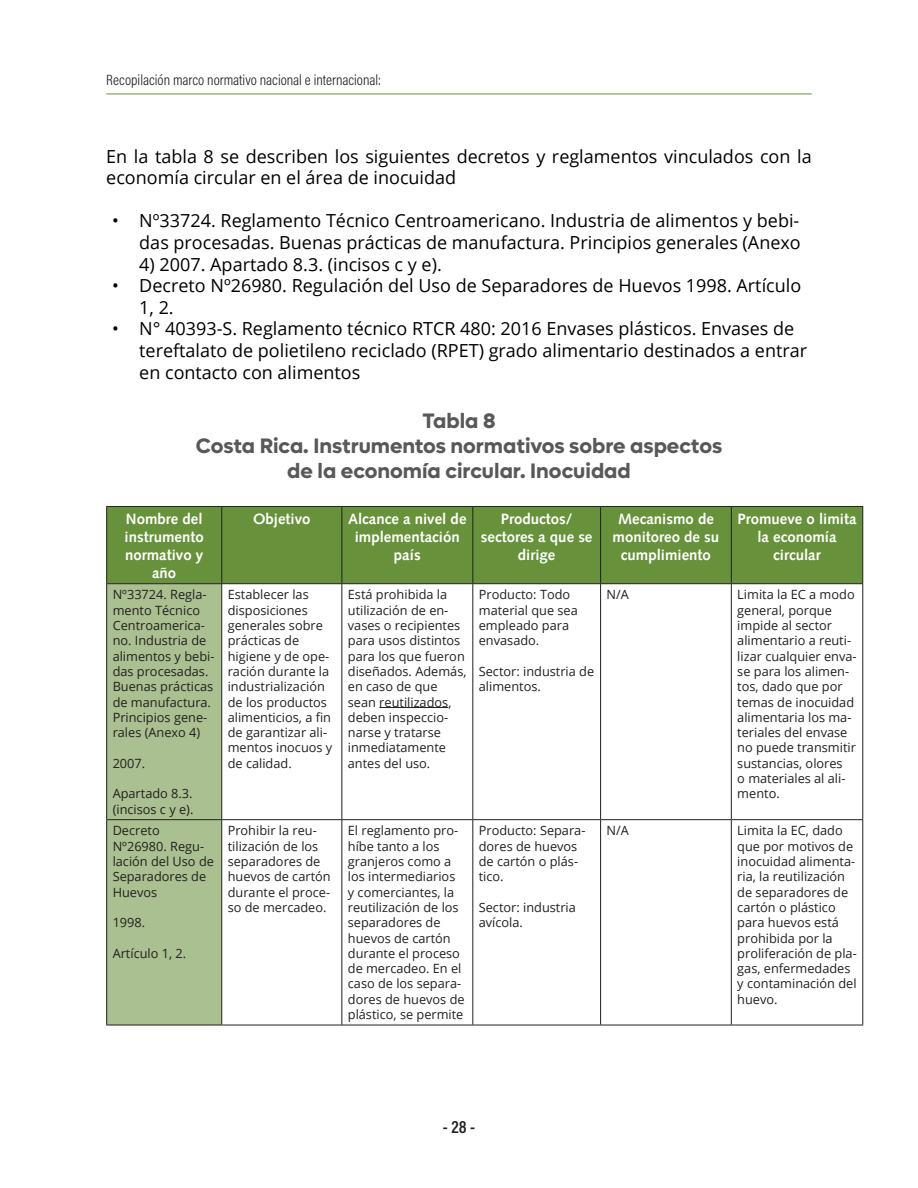
<style>
.page{position:relative;width:918px;height:1188px;background:#fff}
.page>*{position:absolute;margin:0;border:0;box-sizing:border-box;transform-origin:0 0}
.t1{font:700 21px/25.2px "Lufga";color:#57585a;text-align:center}
.t2{font:18px/21.6px "Open Sans";color:#000001}
.t3{font:600 18px "Acumin Pro Cond";color:#231f20}
.t4{font:700 15px/18px "Syntax LT";color:#fff;text-align:center}
.t5{font:300 15px "Acumin Pro Cond";color:#231f20}
.t6{font:12.75px/15.3px "Open Sans";color:#231f20}
</style>
<div class="page">
<hr style="left:106px;top:94px;width:706px;height:1px;background:#67923b">
<div style="left:107px;top:507px;width:755px;height:76px;background:#67923b"></div>
<div style="left:107px;top:584px;width:114px;height:441px;background:#aac090"></div>
<hr style="left:106px;top:506px;width:116px;height:1px;background:#231f20">
<hr style="left:106px;top:507px;width:1px;height:76px;background:#231f20">
<hr style="left:222px;top:506px;width:120px;height:1px;background:#231f20">
<hr style="left:221px;top:507px;width:1px;height:76px;background:#231f20">
<hr style="left:342px;top:506px;width:131px;height:1px;background:#231f20">
<hr style="left:341px;top:507px;width:1px;height:76px;background:#231f20">
<hr style="left:473px;top:506px;width:128px;height:1px;background:#231f20">
<hr style="left:472px;top:507px;width:1px;height:76px;background:#231f20">
<hr style="left:601px;top:506px;width:130px;height:1px;background:#231f20">
<hr style="left:600px;top:507px;width:1px;height:76px;background:#231f20">
<hr style="left:731px;top:506px;width:132px;height:1px;background:#231f20">
<hr style="left:731px;top:507px;width:1px;height:76px;background:#231f20">
<hr style="left:862px;top:507px;width:1px;height:76px;background:#231f20">
<hr style="left:106px;top:1025px;width:116px;height:1px;background:#231f20">
<hr style="left:222px;top:1025px;width:120px;height:1px;background:#231f20">
<hr style="left:342px;top:1025px;width:131px;height:1px;background:#231f20">
<hr style="left:473px;top:1025px;width:128px;height:1px;background:#231f20">
<hr style="left:601px;top:1025px;width:130px;height:1px;background:#231f20">
<hr style="left:731px;top:1025px;width:132px;height:1px;background:#231f20">
<hr style="left:106px;top:583px;width:116px;height:1px;background:#231f20">
<hr style="left:106px;top:584px;width:1px;height:235px;background:#231f20">
<hr style="left:222px;top:583px;width:120px;height:1px;background:#231f20">
<hr style="left:221px;top:584px;width:1px;height:235px;background:#231f20">
<hr style="left:342px;top:583px;width:131px;height:1px;background:#231f20">
<hr style="left:341px;top:584px;width:1px;height:235px;background:#231f20">
<hr style="left:473px;top:583px;width:128px;height:1px;background:#231f20">
<hr style="left:472px;top:584px;width:1px;height:235px;background:#231f20">
<hr style="left:601px;top:583px;width:130px;height:1px;background:#231f20">
<hr style="left:600px;top:584px;width:1px;height:235px;background:#231f20">
<hr style="left:731px;top:583px;width:132px;height:1px;background:#231f20">
<hr style="left:731px;top:584px;width:1px;height:235px;background:#231f20">
<hr style="left:862px;top:584px;width:1px;height:235px;background:#231f20">
<hr style="left:106px;top:819px;width:116px;height:1px;background:#231f20">
<hr style="left:222px;top:819px;width:120px;height:1px;background:#231f20">
<hr style="left:342px;top:819px;width:131px;height:1px;background:#231f20">
<hr style="left:473px;top:819px;width:128px;height:1px;background:#231f20">
<hr style="left:601px;top:819px;width:130px;height:1px;background:#231f20">
<hr style="left:731px;top:819px;width:132px;height:1px;background:#231f20">
<hr style="left:106px;top:820px;width:1px;height:205px;background:#231f20">
<hr style="left:221px;top:820px;width:1px;height:205px;background:#231f20">
<hr style="left:341px;top:820px;width:1px;height:205px;background:#231f20">
<hr style="left:472px;top:820px;width:1px;height:205px;background:#231f20">
<hr style="left:600px;top:820px;width:1px;height:205px;background:#231f20">
<hr style="left:731px;top:820px;width:1px;height:205px;background:#231f20">
<hr style="left:862px;top:820px;width:1px;height:205px;background:#231f20">
<hr style="left:379px;top:707px;width:69px;height:1px;background:#231f20">
<p class="t5" style="left:106px;top:70px;width:276px">Recopilación marco normativo nacional e internacional:</p>
<h2 class="t2" style="left:106px;top:145px;width:707px">En la tabla 8 se describen los siguientes decretos y reglamentos vinculados con la economía circular en el área de inocuidad</h2>
<h2 class="t2" style="left:112px;top:210px;width:690px;text-align:right">• Nº33724. Reglamento Técnico Centroamericano. Industria de alimentos y bebi&shy;das procesadas. Buenas prácticas de manufactura. Principios generales (Anexo</h2>
<h2 class="t2" style="left:139px;top:253px;width:304px">4) 2007. Apartado 8.3. (incisos c y e).</h2>
<h2 class="t2" style="left:139px;top:274px;width:663px;text-indent:-27px">• Decreto Nº26980. Regulación del Uso de Separadores de Huevos 1998. Artículo<br>1, 2.</h2>
<h2 class="t2" style="left:139px;top:318px;width:669px;text-indent:-27px">• N° 40393-S. Reglamento técnico RTCR 480: 2016 Envases plásticos. Envases de tereftalato de polietileno reciclado (RPET) grado alimentario destinados a entrar en contacto con alimentos</h2>
<h1 class="t1" style="left:196px;top:408px;width:528px">Tabla 8<br>Costa Rica. Instrumentos normativos sobre aspectos de la economía circular. Inocuidad</h1>
<p class="t4" style="left:125px;top:510px;width:81px">Nombre del instrumento normativo y año</p>
<p class="t4" style="left:253px;top:510px;width:59px">Objetivo</p>
<p class="t4" style="left:348px;top:510px;width:120px">Alcance a nivel de implementación país</p>
<p class="t4" style="left:481px;top:510px;width:113px">Productos/ sectores a que se dirige</p>
<p class="t4" style="left:613px;top:510px;width:108px">Mecanismo de monitoreo de su cumplimiento</p>
<p class="t4" style="left:737px;top:510px;width:121px">Promueve o limita la economía circular</p>
<p class="t6" style="left:113px;top:587px;width:103px">Nº33724. Regla&shy;mento Técnico<br>Centroamerica&shy;no. Industria de alimentos y bebi&shy;das procesadas.<br>Buenas prácticas de manufactura.<br>Principios gene&shy;rales (Anexo 4)</p>
<p class="t6" style="left:113px;top:755px;width:34px">2007.</p>
<p class="t6" style="left:113px;top:786px;width:82px">Apartado 8.3. (incisos c y e).</p>
<p class="t6" style="left:228px;top:587px;width:106px">Establecer las disposiciones generales sobre prácticas de higiene y de ope&shy;ración durante la industrialización de los productos alimenticios, a fin de garantizar ali&shy;mentos inocuos y de calidad.</p>
<p class="t6" style="left:348px;top:587px;width:120px">Está prohibida la utilización de en&shy;vases o recipientes para usos distintos para los que fueron diseñados. Además, en caso de que sean reutilizados, deben inspeccio&shy;narse y tratarse inmediatamente antes del uso.</p>
<p class="t6" style="left:479px;top:587px;width:101px">Producto: Todo material que sea empleado para envasado.</p>
<p class="t6" style="left:607px;top:587px;width:24px">N/A</p>
<p class="t6" style="left:737px;top:587px;width:121px">Limita la EC a modo general, porque impide al sector alimentario a reuti&shy;lizar cualquier enva&shy;se para los alimen&shy;tos, dado que por temas de inocuidad alimentaria los ma&shy;teriales del envase no puede transmitir sustancias, olores<br>o materiales al ali&shy;mento.</p>
<p class="t6" style="left:479px;top:663px;width:117px">Sector: industria de alimentos.</p>
<p class="t6" style="left:113px;top:823px;width:103px">Decreto<br>Nº26980. Regu&shy;lación del Uso de<br>Separadores de<br>Huevos</p>
<p class="t6" style="left:113px;top:915px;width:34px">1998.</p>
<p class="t6" style="left:113px;top:945px;width:75px">Artículo 1, 2.</p>
<p class="t6" style="left:228px;top:823px;width:104px">Prohibir la reu&shy;tilización de los separadores de huevos de cartón durante el proce&shy;so de mercadeo.</p>
<p class="t6" style="left:348px;top:823px;width:118px">El reglamento pro&shy;híbe tanto a los granjeros como a los intermediarios y comerciantes, la reutilización de los separadores de huevos de cartón durante el proceso de mercadeo. En el caso de los separa&shy;dores de huevos de plástico, se permite</p>
<p class="t6" style="left:479px;top:823px;width:108px">Producto: Separa&shy;dores de huevos de cartón o plás&shy;tico.</p>
<p class="t6" style="left:479px;top:899px;width:99px">Sector: industria avícola.</p>
<p class="t6" style="left:607px;top:823px;width:24px">N/A</p>
<p class="t6" style="left:737px;top:823px;width:121px">Limita la EC, dado que por motivos de inocuidad alimenta&shy;ria, la reutilización de separadores de cartón o plástico para huevos está prohibida por la proliferación de pla&shy;gas, enfermedades y contaminación del huevo.</p>
<h2 class="t3" style="left:443px;top:1115px;width:34px">- 28 -</h2>
</div>
